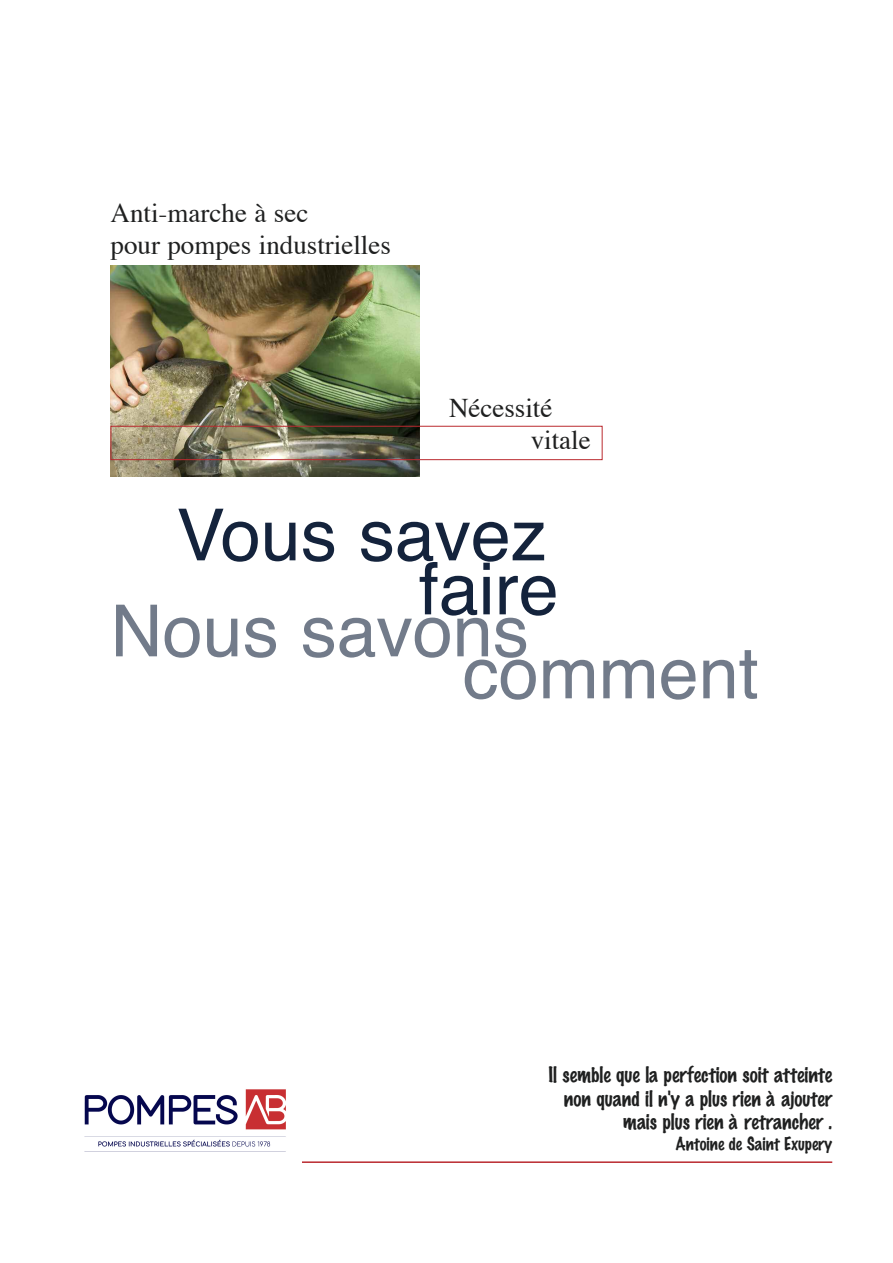
<style>
.page{position:relative;width:893px;height:1263px;background:#fff}
.page>*{position:absolute;margin:0;border:0;box-sizing:border-box;transform-origin:0 0}
.t1{font:72px "Helvetica";color:#727b8a}
.t2{font:72px/54px "Helvetica";color:#14233c;text-align:right}
.t3{font:27px/32.4px "Times";color:#1f2020}
.t4{font:100 19.5px/23.4px "Marker Felt";color:#1f2020;text-align:right}
.t5{font:100 16.5px "Marker Felt";color:#1f2020}
</style>
<div class="page">
<img style="left:111px;top:265px;width:308px;height:211px">
<div style="left:111px;top:426px;width:491px;height:34px;border:1px solid #ba2a2f"></div>
<hr style="left:299px;top:1161px;width:533px;height:2px;background:#ba2a2f">
<div style="left:78px;top:1077px;width:224px;height:92px;background:#fff"></div>
<img style="left:84px;top:1089px;width:202px;height:63px">
<h2 class="t3" style="left:111px;top:200px;width:282px;line-height:31.5px">Anti-marche à sec<br>pour pompes industrielles</h2>
<h2 class="t3" style="left:531px;top:394px;width:61px;text-indent:-82px">Nécessité vitale</h2>
<h1 class="t2" style="left:177px;top:514px;width:384px">Vous savez faire</h1>
<h1 class="t1" style="left:111px;top:601px;width:420px">Nous savons</h1>
<h1 class="t1" style="left:463px;top:643px;width:298px">comment</h1>
<p class="t4" style="left:549px;top:1064px;width:285px">Il semble que la perfection soit atteinte non quand il n'y a plus rien à ajouter mais plus rien à retrancher .</p>
<p class="t5" style="left:676px;top:1135px;width:158px">Antoine de Saint Exupery</p>
</div>
